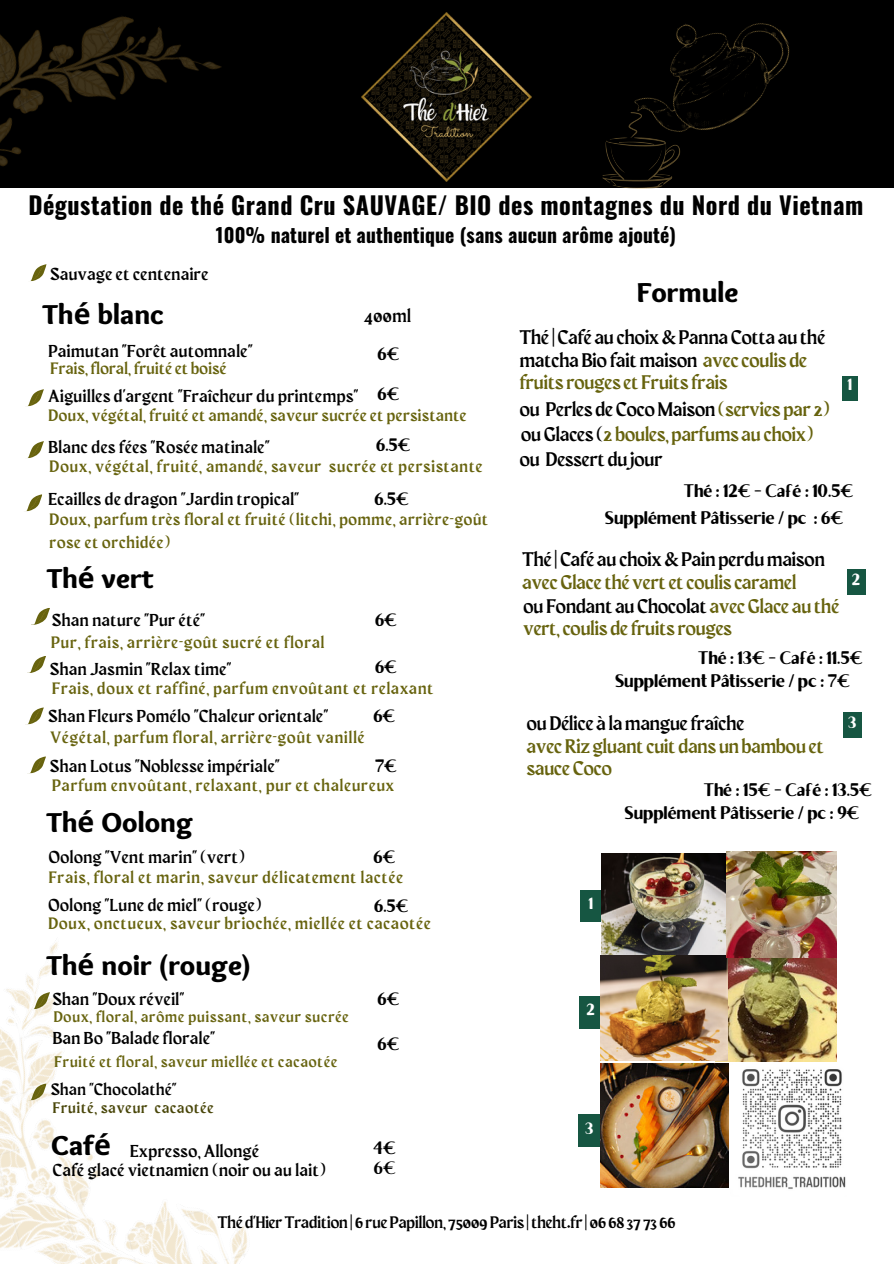
<style>
.page{position:relative;width:894px;height:1264px;background:#fff}
.page>*{position:absolute;margin:0;border:0;box-sizing:border-box;transform-origin:0 0}
.t1{font:900 28.5px "Sukar";color:#000}
.t2{font:700 24.15px "Oswald";letter-spacing:.02em;color:#000}
.t3{font:19.65px/22.5px "Maragsa Display";color:#67630e}
.t4{font:19.65px/22.5px "Maragsa Display";color:#000}
.t5{font:700 19.65px "Oswald";letter-spacing:.005em;color:#000}
.t6{font:700 18.3px "Brixton Sans TC";color:#000}
.t7{font:18.15px "Maragsa Display";letter-spacing:.03em;color:#000}
.t8{font:700 18px "Brixton Sans TC";color:#000}
.t9{font:18px "Brixton Sans TC";color:#000}
.t10{font:17.25px "Maragsa Display";letter-spacing:.03em;color:#000}
.t11{font:16.65px "Maragsa Display";color:#000}
.t12{font:16.5px/22.5px "Maragsa Display";letter-spacing:.06em;color:#67630e}
.t13{font:16.5px "Maragsa Display";letter-spacing:.035em;color:#67630e}
.t14{font:16.5px "Maragsa Display";letter-spacing:.02em;color:#67630e}
.t15{font:16.5px "Maragsa Display";letter-spacing:.03em;color:#000}
.t16{font:700 16.5px "Brixton Sans TC";color:#fff}
.t17{font:15.3px "Maragsa Display";letter-spacing:.06em;color:#67630e}
.t18{font:15.3px "Maragsa Display";letter-spacing:.06em;color:#494609}
.s1{font-family:"Noto Sans";font-weight:700}
.s2{color:#67630e}
.s3{color:#000}
</style>
<div class="page">
<div style="left:0;top:0;width:893px;height:187px;background:#000"></div>
<img style="left:0;top:16px;width:227px;height:172px">
<img style="left:0;top:942px;width:247px;height:321px">
<img style="left:361px;top:12px;width:170px;height:170px">
<svg style="left:31px;top:608px;width:19px;height:17px"></svg>
<svg style="left:27px;top:656px;width:19px;height:17px"></svg>
<svg style="left:25px;top:707px;width:19px;height:18px"></svg>
<svg style="left:27px;top:756px;width:19px;height:18px"></svg>
<svg style="left:31px;top:991px;width:19px;height:18px"></svg>
<svg style="left:30px;top:264px;width:17px;height:18px"></svg>
<svg style="left:26px;top:389px;width:18px;height:18px"></svg>
<svg style="left:27px;top:441px;width:17px;height:18px"></svg>
<svg style="left:24px;top:494px;width:18px;height:18px"></svg>
<img style="left:602px;top:139px;width:78px;height:49px">
<img style="left:611px;top:23px;width:179px;height:138px">
<img style="left:601px;top:853px;width:125px;height:102px">
<img style="left:715px;top:957px;width:121px;height:104px">
<div style="left:841px;top:376px;width:16px;height:24px;background:#165642"></div>
<div style="left:846px;top:569px;width:18px;height:26px;background:#165642"></div>
<img style="left:738px;top:1069px;width:108px;height:120px">
<div style="left:580px;top:890px;width:20px;height:32px;background:#165642"></div>
<div style="left:579px;top:995px;width:23px;height:33px;background:#165642"></div>
<img style="left:600px;top:955px;width:127px;height:105px">
<svg style="left:27px;top:1082px;width:20px;height:19px"></svg>
<div style="left:842px;top:712px;width:19px;height:26px;background:#165642"></div>
<div style="left:577px;top:1114px;width:23px;height:33px;background:#165642"></div>
<img style="left:726px;top:851px;width:110px;height:106px">
<img style="left:600px;top:1063px;width:127px;height:124px">
<p class="t2" style="left:28px;top:186px;width:836px">Dégustation de thé Grand Cru SAUVAGE/ BIO des montagnes du Nord du Vietnam</p>
<p class="t5" style="left:216px;top:220px;width:461px">100% naturel et authentique (sans aucun arôme ajouté)</p>
<h4 class="t10" style="left:50px;top:266px;width:159px">Sauvage et centenaire</h4>
<h5 class="t1" style="left:43px;top:298px;width:123px">Th<span class="s1">é</span> blanc</h5>
<p class="t10" style="left:49px;top:344px;width:205px">Paimutan "Forêt automnale"</p>
<p class="t14" style="left:50px;top:361px;width:177px">Frais, floral, fruité et boisé</p>
<h5 class="t7" style="left:364px;top:308px;width:49px">400ml</h5>
<h5 class="t8" style="left:377px;top:347px;width:23px">6€</h5>
<h3 class="t8" style="left:377px;top:387px;width:23px">6€</h3>
<h5 class="t8" style="left:376px;top:438px;width:36px">6.5€</h5>
<p class="t10" style="left:49px;top:389px;width:311px">Aiguilles d'argent "Fraîcheur du printemps"</p>
<h3 class="t13" style="left:49px;top:408px;width:419px">Doux, végétal, fruité et amandé, saveur sucrée et persistante</h3>
<h5 class="t12" style="left:50px;top:456px;width:434px">Doux, végétal, fruité, amandé, saveur sucrée et persistante</h5>
<h3 class="t10" style="left:49px;top:440px;width:222px">Blanc des fées "Rosée matinale"</h3>
<h5 class="t10" style="left:48px;top:492px;width:252px">Ecailles de dragon "Jardin tropical"</h5>
<h3 class="t12" style="left:50px;top:509px;width:440px">Doux, parfum très floral et fruité (litchi, pomme, arrière-goût rose et orchidée)</h3>
<h4 class="t8" style="left:374px;top:492px;width:36px">6.5€</h4>
<h4 class="t1" style="left:47px;top:562px;width:108px">Th<span class="s1">é</span> vert</h4>
<p class="t10" style="left:52px;top:613px;width:154px">Shan nature "Pur été"</p>
<p class="t8" style="left:375px;top:613px;width:23px">6€</p>
<p class="t12" style="left:51px;top:632px;width:275px">Pur, frais, arrière-goût sucré et floral</p>
<p class="t10" style="left:50px;top:661px;width:182px">Shan Jasmin "Relax time"</p>
<h5 class="t8" style="left:375px;top:660px;width:23px">6€</h5>
<h5 class="t12" style="left:52px;top:678px;width:383px">Frais, doux et raffiné, parfum envoûtant et relaxant</h5>
<p class="t10" style="left:48px;top:708px;width:281px">Shan Fleurs Pomélo "Chaleur orientale"</p>
<h2 class="t8" style="left:373px;top:709px;width:23px">6€</h2>
<h5 class="t12" style="left:50px;top:726px;width:315px">Végétal, parfum floral, arrière-goût vanillé</h5>
<h3 class="t10" style="left:50px;top:758px;width:231px">Shan Lotus "Noblesse impériale"</h3>
<h5 class="t8" style="left:375px;top:759px;width:23px">7€</h5>
<h5 class="t12" style="left:52px;top:775px;width:343px">Parfum envoûtant, relaxant, pur et chaleureux</h5>
<p class="t1" style="left:46px;top:805px;width:148px">Th<span class="s1">é</span> Oolong</p>
<h1 class="t10" style="left:49px;top:849px;width:197px">Oolong "Vent marin" (vert)</h1>
<h4 class="t8" style="left:373px;top:850px;width:23px">6€</h4>
<h3 class="t12" style="left:49px;top:866px;width:356px">Frais, floral et marin, saveur délicatement lactée</h3>
<h5 class="t10" style="left:48px;top:897px;width:214px">Oolong "Lune de miel" (rouge)</h5>
<h3 class="t12" style="left:48px;top:913px;width:383px">Doux, onctueux, saveur briochée, miellée et cacaotée</h3>
<p class="t8" style="left:374px;top:899px;width:36px">6.5€</p>
<h3 class="t1" style="left:46px;top:948px;width:207px">Th<span class="s1">é</span> noir (rouge)</h3>
<h4 class="t10" style="left:53px;top:991px;width:133px">Shan "Doux réveil"</h4>
<p class="t17" style="left:54px;top:1009px;width:296px">Doux, floral, arôme puissant, saveur sucrée</p>
<h4 class="t17" style="left:55px;top:1055px;width:284px">Fruité et floral, saveur miellée et cacaotée</h4>
<h5 class="t10" style="left:53px;top:1030px;width:164px">Ban Bo "Balade florale"</h5>
<p class="t15" style="left:51px;top:1082px;width:127px">Shan "Chocolathé"</p>
<p class="t18" style="left:53px;top:1100px;width:162px">Fruité, saveur cacaotée</p>
<h3 class="t8" style="left:377px;top:992px;width:23px">6€</h3>
<h4 class="t8" style="left:377px;top:1037px;width:23px">6€</h4>
<h3 class="t1" style="left:51px;top:1128px;width:61px">Caf<span class="s1">é</span></h3>
<h5 class="t10" style="left:130px;top:1143px;width:130px">Expresso, Allongé</h5>
<h4 class="t8" style="left:373px;top:1141px;width:24px">4€</h4>
<h1 class="t10" style="left:53px;top:1162px;width:274px">Café glacé vietnamien (noir ou au lait)</h1>
<p class="t9" style="left:374px;top:1160px;width:23px">6€</p>
<h3 class="t1" style="left:636px;top:276px;width:103px">Formule</h3>
<h5 class="t4" style="left:519px;top:327px;width:307px">Thé | Café au choix &amp; Panna Cotta au thé matcha Bio faitmaison <span class="s2">avec coulis de</span></h5>
<h3 class="t3" style="left:519px;top:372px;width:209px">fruits rouges et Fruits frais</h3>
<h5 class="t16" style="left:847px;top:379px;width:6px">1</h5>
<p class="t4" style="left:519px;top:399px;width:311px">ou Perles de CocoMaison <span class="s2">(servies par 2)</span></p>
<p class="t3" style="left:521px;top:424px;width:293px"><span class="s3">ou Glaces (</span>2 boules, parfums au choix)</p>
<h1 class="t4" style="left:519px;top:449px;width:144px">ou Dessert du jour</h1>
<h5 class="t6" style="left:683px;top:484px;width:171px">Thé : 12€ - Café : 10.5€</h5>
<h3 class="t6" style="left:604px;top:511px;width:240px">Supplément Pâtisserie / pc : 6€</h3>
<h5 class="t4" style="left:522px;top:549px;width:304px">Thé | Café au choix &amp; Pain perdumaison <span class="s2">avec Glace thé vert et coulis caramel</span></h5>
<h1 class="t3" style="left:523px;top:596px;width:317px"><span class="s3">ou Fondant au Chocolat</span> avec Glace au thé vert, coulis de fruits rouges</h1>
<h3 class="t16" style="left:851px;top:573px;width:10px">2</h3>
<p class="t6" style="left:698px;top:651px;width:166px">Thé : 13€ - Café : 11.5€</p>
<h5 class="t6" style="left:615px;top:674px;width:236px">Supplément Pâtisserie / pc : 7€</h5>
<p class="t3" style="left:526px;top:713px;width:298px"><span class="s3">ou Délice à lamangue fraîche<br></span>avec Riz gluant cuit dans un bambou et sauce Coco</p>
<h5 class="t16" style="left:847px;top:716px;width:10px">3</h5>
<h3 class="t16" style="left:588px;top:897px;width:6px">1</h3>
<p class="t6" style="left:703px;top:783px;width:170px">Thé : 15€ - Café : 13.5€</p>
<p class="t6" style="left:624px;top:806px;width:236px">Supplément Pâtisserie / pc : 9€</p>
<h5 class="t16" style="left:586px;top:1003px;width:10px">2</h5>
<h5 class="t16" style="left:585px;top:1122px;width:10px">3</h5>
<h1 class="t11" style="left:218px;top:1215px;width:459px">Thé d'Hier Tradition | 6 rue Papillon, 75009 Paris |theht.fr | 06 68 37 73 66</h1>
</div>
